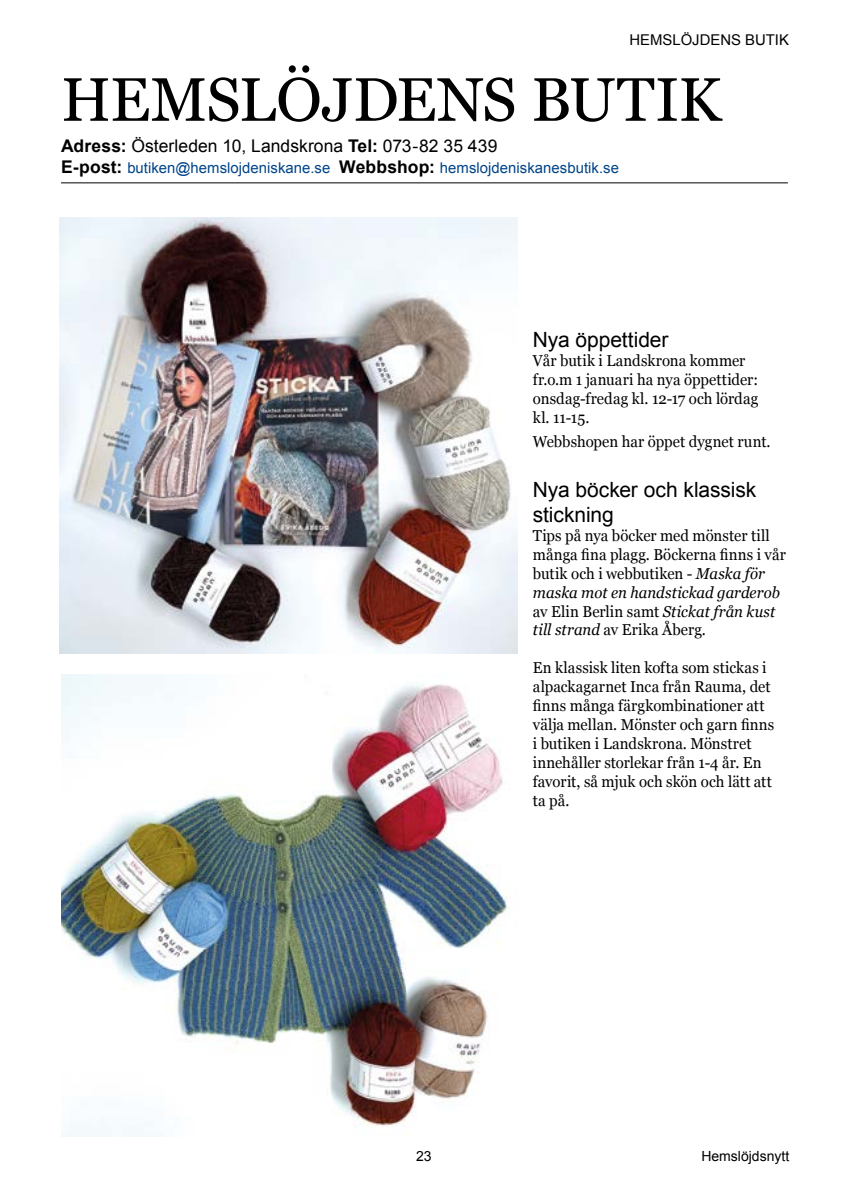
<style>
.page{position:relative;width:844px;height:1191px;background:#fff}
.page>*{position:absolute;margin:0;border:0;box-sizing:border-box;transform-origin:0 0}
.t1{font:61.25px "Georgia";letter-spacing:-.01em;color:#000}
.t2{font:21px/24.5px "Arial";letter-spacing:-.005em;color:#000}
.t3{font:17.5px "Arial";letter-spacing:.005em;color:#000}
.t4{font:15.75px/18.9px "Georgia";letter-spacing:.005em;color:#000;scale:.95 1}
.t5{font:14.88px "Arial";letter-spacing:.005em;color:#048}
.t6{font:14.88px "Arial";color:#000}
.t7{font:14px "Arial";color:#000}
.s1{font-weight:700}
.s2{font-weight:700;font-size:17.5px;color:#000}
.s3{font-style:italic}
</style>
<div class="page">
<hr style="left:61px;top:182px;width:726px;height:1px;background:#000">
<img style="left:61px;top:675px;width:446px;height:461px">
<img style="left:60px;top:218px;width:458px;height:436px">
<p class="t6" style="left:629px;top:30px;width:161px">HEMSLÖJDENS BUTIK</p>
<h1 class="t1" style="left:61px;top:55px;width:661px">HEMSLÖJDENS BUTIK</h1>
<p class="t3" style="left:61px;top:134px;width:438px"><span class="s1">Adress:</span> Österleden 10, Landskrona <span class="s1">Tel:</span> 073-82 35 439</p>
<p class="t5" style="left:61px;top:158px;width:559px"><span class="s2">E-post:</span> butiken@hemslojdeniskane.se <span class="s2">Webbshop:</span> hemslojdeniskanesbutik.se</p>
<h2 class="t2" style="left:532px;top:328px;width:137px">Nya öppettider</h2>
<p class="t4" style="left:532px;top:351px;width:239px">Vår butik i Landskrona kommer fr.o.m 1 januari ha nya öppettider: onsdag-fredag kl. 12-17 och lördag kl. 11-15.</p>
<p class="t4" style="left:532px;top:431px;width:252px">Webbshopen har öppet dygnet runt.</p>
<h2 class="t2" style="left:532px;top:478px;width:225px">Nya böcker och klassisk stickning</h2>
<p class="t4" style="left:532px;top:525px;width:268px">Tips på nya böcker med mönster till många fina plagg. Böckerna finns i vår butik och i webbutiken - <span class="s3">Maska för maska mot en handstickad garderob </span>av Elin Berlin samt <span class="s3">Stickat från kust till strand</span> av Erika Åberg.</p>
<p class="t4" style="left:532px;top:657px;width:256px">En klassisk liten kofta som stickas i alpackagarnet Inca från Rauma, det finns många färgkombinationer att välja mellan. Mönster och garn finns i butiken i Landskrona. Mönstret innehåller storlekar från 1-4 år. En favorit, så mjuk och skön och lätt att ta på.</p>
<p class="t7" style="left:416px;top:1146px;width:17px">23</p>
<p class="t7" style="left:701px;top:1146px;width:89px">Hemslöjdsnytt</p>
</div>
